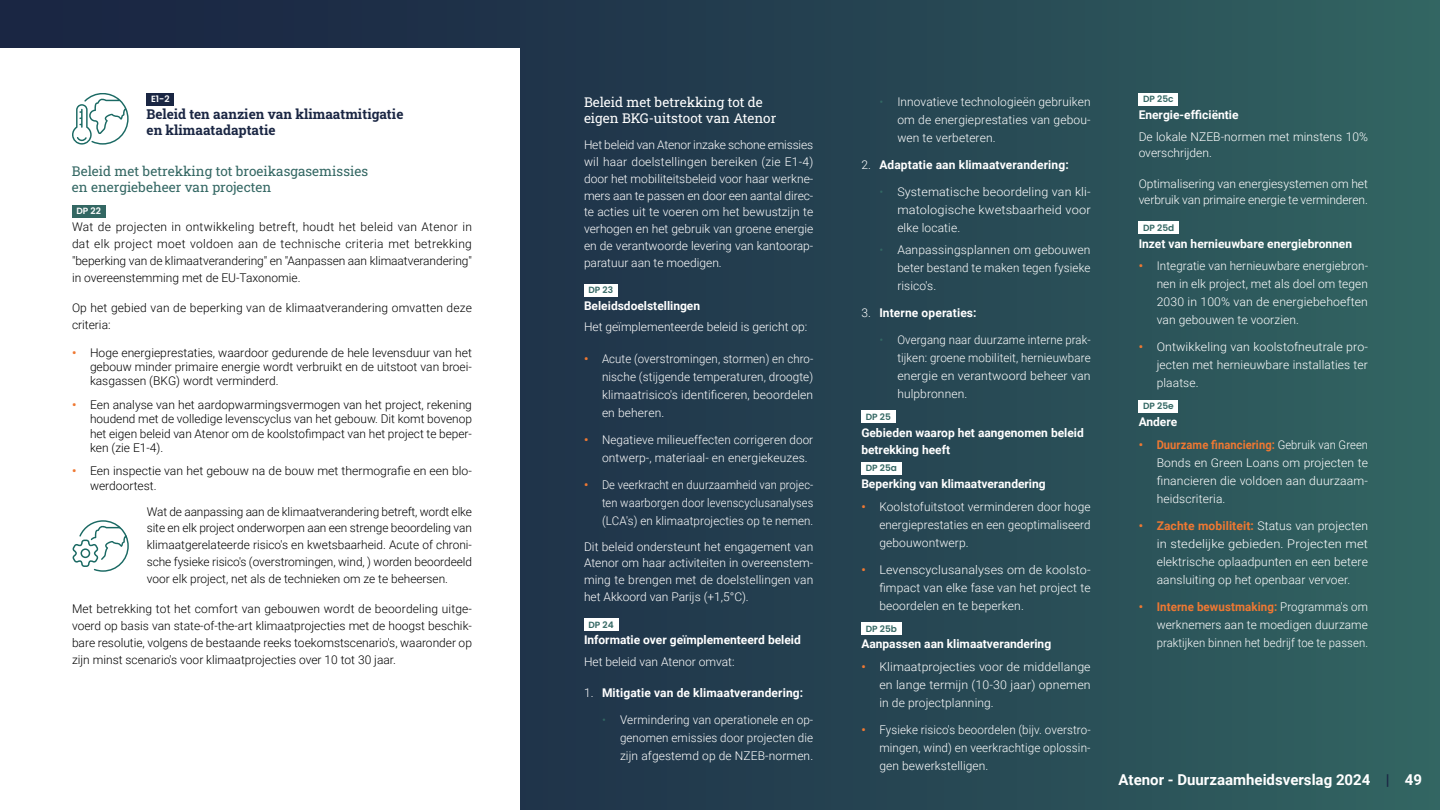
<style>
.page{position:relative;width:1440px;height:810px;background:#fff}
.page>*{position:absolute;margin:0;border:0;box-sizing:border-box;transform-origin:0 0}
.t1{font:700 15px "Roboto";color:#fff}
.t2{font:13.5px/16.2px "Roboto Slab";color:#336763}
.t3{font:700 13.5px/16.2px "Roboto Slab";color:#1a2643}
.t4{font:13.5px/16.2px "Roboto Slab";color:#fff}
.t5{font:300 12px/18px "Roboto";letter-spacing:.01em;color:#fff;text-align:justify}
.t6{font:300 12px/16.8px "Roboto";color:#000;text-align:justify}
.t7{font:700 12px/16.8px "Roboto";color:#fff}
.t8{font:300 12px/18px "Roboto";letter-spacing:.01em;color:#fff;text-align:justify;scale:.95 1}
.t9{font:300 12px/18px "Roboto";letter-spacing:.01em;color:#fff;text-align:justify;scale:.96 1}
.t10{font:300 12px/18px "Roboto";letter-spacing:.01em;color:#fff;text-align:justify;scale:1.04 1}
.t11{font:300 12px/18px "Roboto";letter-spacing:.01em;color:#fff;text-align:justify;scale:.93 1}
.t12{font:300 12px/18px "Roboto";letter-spacing:.01em;color:#fff;text-align:justify;scale:.92 1}
.t13{font:300 12px/16.8px "Roboto";letter-spacing:-.01em;color:#fff}
.t14{font:600 9px "Poppins";color:#336763}
.t15{font:600 9px "Poppins";color:#fff}
.s1{font-weight:700;color:#ef7832}
.s2{font-weight:300}
.s3{color:#336763}
.s4{color:#1a2643}
</style>
<div class="page">
<div style="left:0;top:0;width:1440px;height:810px;background:linear-gradient(to right,#171e3f,#316060)"></div>
<div style="left:0;top:48px;width:520px;height:762px;background:#fff"></div>
<svg style="left:72px;top:520px;width:57px;height:52px"></svg>
<svg style="left:72px;top:93px;width:57px;height:52px"></svg>
<div style="left:147px;top:93px;width:27px;height:13px;background:#1a2643"></div>
<div style="left:72px;top:205px;width:33px;height:13px;background:#336763"></div>
<div style="left:584px;top:284px;width:34px;height:12px;background:#fff"></div>
<div style="left:584px;top:618px;width:34px;height:13px;background:#fff"></div>
<div style="left:861px;top:411px;width:34px;height:12px;background:#fff"></div>
<div style="left:861px;top:462px;width:40px;height:12px;background:#fff"></div>
<div style="left:861px;top:622px;width:40px;height:13px;background:#fff"></div>
<div style="left:1139px;top:93px;width:39px;height:13px;background:#fff"></div>
<div style="left:1139px;top:222px;width:40px;height:12px;background:#fff"></div>
<div style="left:1139px;top:400px;width:39px;height:12px;background:#fff"></div>
<p class="t15" style="left:151px;top:94px;width:20px">E1-2</p>
<p class="t3" style="left:147px;top:105px;width:258px">Beleid ten aanzien van klimaatmitigatie en klimaatadaptatie</p>
<p class="t2" style="left:72px;top:163px;width:298px">Beleid met betrekking tot broeikasgasemissies en energiebeheer van projecten</p>
<p class="t15" style="left:76px;top:206px;width:26px">DP 22</p>
<p class="t6" style="left:72px;top:218px;width:401px">Wat de projecten in ontwikkeling betreft, houdt het beleid van Atenor in dat elk project moet voldoen aan de technische criteria met betrekking "beperking van de klimaatverandering" en "Aanpassen aan klimaatverandering" in overeenstemming met de EU-Taxonomie.</p>
<p class="t6" style="left:72px;top:299px;width:401px">Op het gebied van de beperking van de klimaatverandering omvatten deze criteria:</p>
<p class="t6" style="left:90px;top:345px;width:383px;line-height:14.4px;text-indent:-18px"><span class="s1">•</span> Hoge energieprestaties, waardoor gedurende de hele levensduur van het gebouw minder primaire energie wordt verbruikt en de uitstoot van broei&shy;kasgassen (BKG) wordt verminderd.</p>
<p class="t6" style="left:90px;top:397px;width:384px;line-height:14.4px;text-indent:-18px"><span class="s1">•</span> Een analyse van het aardopwarmingsvermogen van het project, rekening houdend met de volledige levenscyclus van het gebouw. Dit komt bovenop het eigen beleid van Atenor om de koolstofimpact van het project te beper&shy;ken (zie E1-4).</p>
<p class="t6" style="left:90px;top:464px;width:383px;line-height:14.4px;text-indent:-18px"><span class="s1">•</span> Een inspectie van het gebouw na de bouw met thermografie en een blo&shy;werdoortest.</p>
<p class="t6" style="left:147px;top:503px;width:327px">Wat de aanpassing aan de klimaatverandering betreft, wordt elke site en elk project onderworpen aan een strenge beoordeling van klimaatgerelateerde risico's en kwetsbaarheid. Acute of chroni&shy;sche fysieke risico's (overstromingen, wind, ) worden beoordeeld voor elk project, net als de technieken om ze te beheersen.</p>
<p class="t6" style="left:72px;top:600px;width:402px">Met betrekking tot het comfort van gebouwen wordt de beoordeling uitge&shy;voerd op basis van state-of-the-art klimaatprojecties met de hoogst beschik&shy;bare resolutie, volgens de bestaande reeks toekomstscenario's, waaronder op zijn minst scenario's voor klimaatprojecties over 10 tot 30 jaar.</p>
<p class="t4" style="left:584px;top:94px;width:194px">Beleid met betrekking tot de eigen BKG-uitstoot van Atenor</p>
<p class="t5" style="left:584px;top:136px;width:231px;line-height:16.8px">Het beleid van Atenor inzake schone emissies wil haar doelstellingen bereiken (zie E1-4) door het mobiliteitsbeleid voor haar werkne&shy;mers aan te passen en door een aantal direc&shy;te acties uit te voeren om het bewustzijn te verhogen en het gebruik van groene energie en de verantwoorde levering van kantoorap&shy;paratuur aan te moedigen.</p>
<p class="t14" style="left:589px;top:285px;width:26px">DP 23</p>
<p class="t7" style="left:584px;top:297px;width:118px">Beleidsdoelstellingen</p>
<p class="t5" style="left:584px;top:318px;width:225px">Het geïmplementeerde beleid is gericht op:</p>
<p class="t8" style="left:602px;top:349px;width:224px;text-indent:-18px"><span class="s1">•</span> Acute (overstromingen, stormen) en chro&shy;nische (stijgende temperaturen, droogte) klimaatrisico's identificeren, beoordelen en beheren.</p>
<p class="t5" style="left:602px;top:430px;width:213px;text-indent:-18px"><span class="s1">•</span> Negatieve milieueffecten corrigeren door ontwerp-, materiaal- en energiekeuzes.</p>
<p class="t12" style="left:602px;top:475px;width:231px;text-indent:-18px"><span class="s1">•</span> De veerkracht en duurzaamheid van projec&shy;ten waarborgen door levenscyclusanalyses (LCA's) en klimaatprojecties op te nemen.</p>
<p class="t5" style="left:584px;top:538px;width:231px;line-height:16.8px">Dit beleid ondersteunt het engagement van Atenor om haar activiteiten in overeenstem&shy;ming te brengen met de doelstellingen van het Akkoord van Parijs (+1,5°C).</p>
<p class="t14" style="left:589px;top:619px;width:27px">DP 24</p>
<p class="t7" style="left:584px;top:631px;width:218px">Informatie over geïmplementeerd beleid</p>
<p class="t5" style="left:584px;top:652px;width:152px">Het beleid van Atenor omvat:</p>
<p class="t7" style="left:584px;top:684px;width:221px"><span class="s2">1.</span> Mitigatie van de klimaatverandering:</p>
<p class="t5" style="left:620px;top:711px;width:195px;text-indent:-18px"><span class="s3">•</span> Vermindering van operationele en op&shy;genomen emissies door projecten die zijn afgestemd op de NZEB-normen.</p>
<p class="t5" style="left:897px;top:92px;width:195px;text-indent:-18px"><span class="s3">•</span> Innovatieve technologieën gebruiken om de energieprestaties van gebou&shy;wen te verbeteren.</p>
<p class="t7" style="left:861px;top:155px;width:209px"><span class="s2">2.</span> Adaptatie aan klimaatverandering:</p>
<p class="t10" style="left:897px;top:182px;width:187px;text-indent:-18px"><span class="s3">•</span> Systematische beoordeling van kli&shy;matologische kwetsbaarheid voor elke locatie.</p>
<p class="t5" style="left:897px;top:240px;width:195px;text-indent:-18px"><span class="s3">•</span> Aanpassingsplannen om gebouwen beter bestand te maken tegen fysieke risico's.</p>
<p class="t7" style="left:861px;top:304px;width:117px"><span class="s2">3.</span> Interne operaties:</p>
<p class="t8" style="left:897px;top:330px;width:205px;text-indent:-18px"><span class="s3">•</span> Overgang naar duurzame interne prak&shy;tijken: groene mobiliteit, hernieuwbare energie en verantwoord beheer van hulpbronnen.</p>
<p class="t14" style="left:866px;top:412px;width:27px">DP 25</p>
<p class="t7" style="left:861px;top:424px;width:224px">Gebieden waarop het aangenomen beleid betrekking heeft</p>
<p class="t14" style="left:866px;top:463px;width:33px">DP 25a</p>
<p class="t7" style="left:861px;top:475px;width:186px">Beperking van klimaatverandering</p>
<p class="t5" style="left:879px;top:497px;width:213px;text-indent:-18px"><span class="s1">•</span> Koolstofuitstoot verminderen door hoge energieprestaties en een geoptimaliseerd gebouwontwerp.</p>
<p class="t10" style="left:879px;top:560px;width:205px;text-indent:-18px"><span class="s1">•</span> Levenscyclusanalyses om de koolsto&shy;fimpact van elke fase van het project te beoordelen en te beperken.</p>
<p class="t14" style="left:866px;top:623px;width:33px">DP 25b</p>
<p class="t7" style="left:861px;top:635px;width:191px">Aanpassen aan klimaatverandering</p>
<p class="t5" style="left:879px;top:657px;width:213px;text-indent:-18px"><span class="s1">•</span> Klimaatprojecties voor de middellange en lange termijn (10-30 jaar) opnemen in de projectplanning.</p>
<p class="t9" style="left:879px;top:720px;width:222px;text-indent:-18px"><span class="s1">•</span> Fysieke risico's beoordelen (bijv. overstro&shy;mingen, wind) en veerkrachtige oplossin&shy;gen bewerkstelligen.</p>
<p class="t14" style="left:1143px;top:94px;width:32px">DP 25c</p>
<p class="t7" style="left:1139px;top:106px;width:101px">Energie-efficiëntie</p>
<p class="t5" style="left:1139px;top:127px;width:231px;line-height:16.8px">De lokale NZEB-normen met minstens 10% overschrijden.</p>
<p class="t13" style="left:1139px;top:175px;width:231px">Optimalisering van energiesystemen om het verbruik van primaire energie te verminderen.</p>
<p class="t14" style="left:1143px;top:223px;width:33px">DP 25d</p>
<p class="t7" style="left:1139px;top:235px;width:215px">Inzet van hernieuwbare energiebronnen</p>
<p class="t5" style="left:1157px;top:257px;width:213px;text-indent:-18px"><span class="s1">•</span> Integratie van hernieuwbare energiebron&shy;nen in elk project, met als doel om tegen 2030 in 100% van de energiebehoeften van gebouwen te voorzien.</p>
<p class="t5" style="left:1157px;top:338px;width:213px;text-indent:-18px"><span class="s1">•</span> Ontwikkeling van koolstofneutrale pro&shy;jecten met hernieuwbare installaties ter plaatse.</p>
<p class="t14" style="left:1143px;top:401px;width:32px">DP 25e</p>
<p class="t7" style="left:1139px;top:413px;width:40px">Andere</p>
<p class="t11" style="left:1157px;top:435px;width:229px;text-indent:-18px"><span class="s1">• Duurzame financiering:</span> Gebruik van Green Bonds en Green Loans om projecten te financieren die voldoen aan duurzaam&shy;heidscriteria.</p>
<p class="t5" style="left:1157px;top:516px;width:213px;text-indent:-18px"><span class="s1">• Zachte mobiliteit:</span> Status van projecten in stedelijke gebieden. Projecten met elektrische oplaadpunten en een betere aansluiting op het openbaar vervoer.</p>
<p class="t9" style="left:1157px;top:597px;width:222px;text-indent:-18px"><span class="s1">• Interne bewustmaking:</span> Programma's om werknemers aan te moedigen duurzame praktijken binnen het bedrijf toe te passen.</p>
<p class="t1" style="left:1119px;top:769px;width:305px">Atenor - Duurzaamheidsverslag 2024 <span class="s4">|</span> 49</p>
</div>
